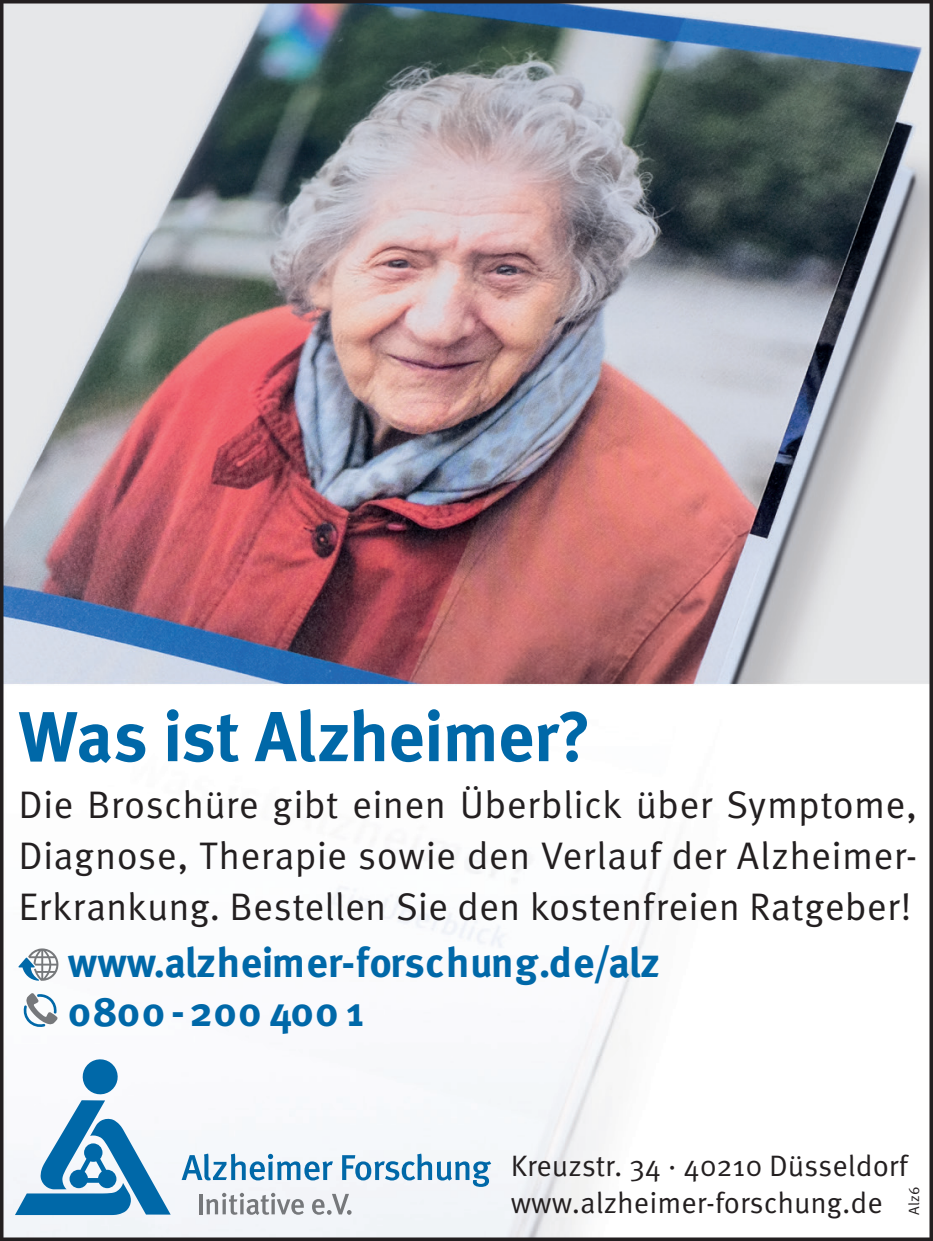
<style>
.page{position:relative;width:933px;height:1241px;background:#fff}
.page>*{position:absolute;margin:0;border:0;box-sizing:border-box;transform-origin:0 0}
.t1{font:700 70.35px "Meta OT";letter-spacing:-.015em;color:#0068a8}
.t2{font:700 41.65px/48.3px "Meta OT";color:#0068a8}
.t3{font:38.5px/50.8px "Meta OT Norm";letter-spacing:.005em;color:#231f20;text-align:justify}
.t4{font:29.4px/37.1px "Meta OT Norm";color:#231f20}
.t5{font:14.7px "Meta OT Norm";color:#231f20}
</style>
<div class="page">
<img style="left:0;top:0;width:933px;height:1240px">
<h1 class="t1" style="left:18px;top:692px;width:574px">Was ist Alzheimer?</h1>
<p class="t3" style="left:18px;top:779px;width:900px">Die Broschüre gibt einen Überblick über Symptome, Diagnose, Therapie sowie den Verlauf der Alzheimer-Erkrankung. Bestellen Sie den kostenfreien Ratgeber!</p>
<p class="t2" style="left:68px;top:939px;width:594px">www.alzheimer-forschung.de/alz<br>0800 -200 400 1</p>
<p class="t4" style="left:510px;top:1147px;width:398px">Kreuzstr. 34 · 40210 Düsseldorf www.alzheimer-forschung.de</p>
<p class="t5" style="left:905px;top:1214px;width:29px;rotate:-90deg">Alz6</p>
</div>
